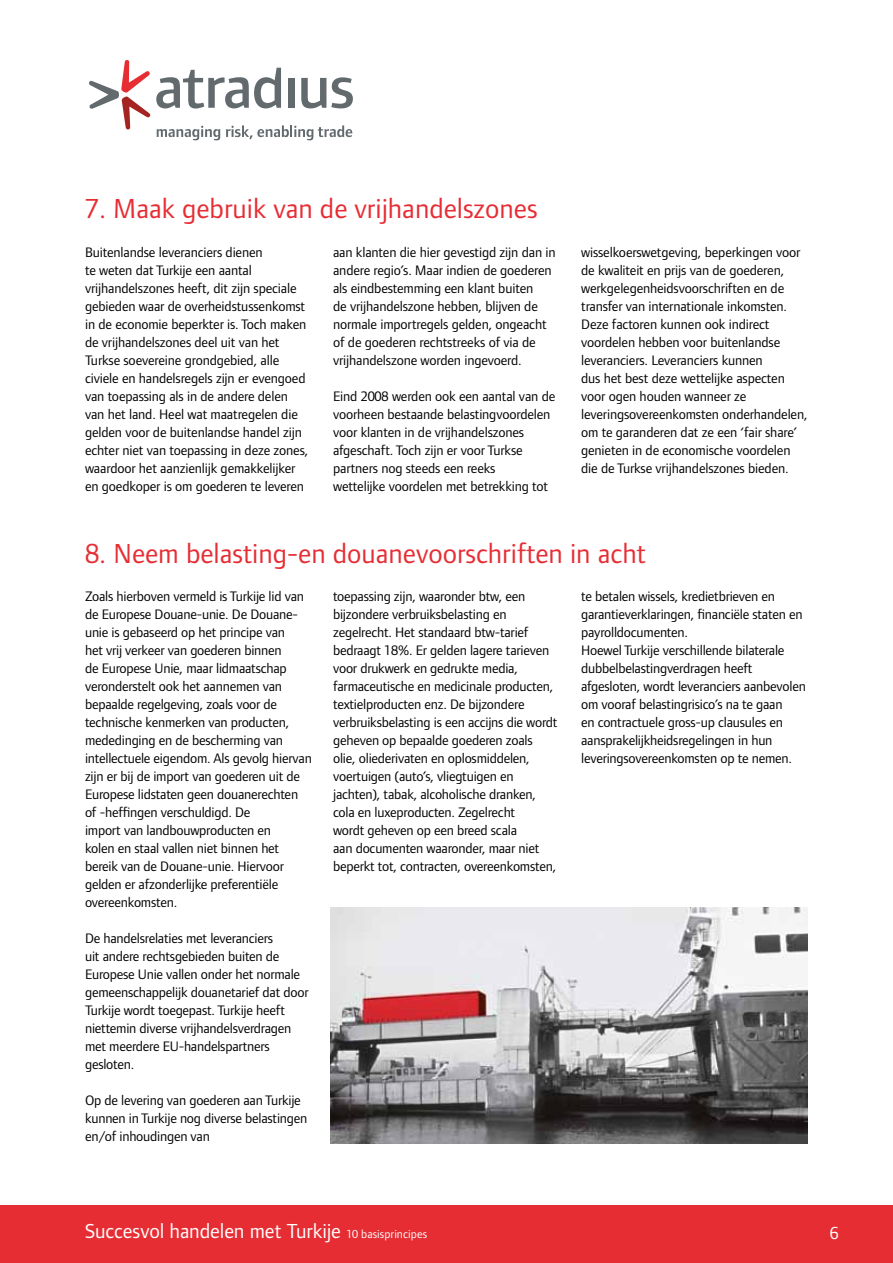
<style>
.page{position:relative;width:893px;height:1263px;background:#fff}
.page>*{position:absolute;margin:0;border:0;box-sizing:border-box;transform-origin:0 0}
.t1{font:28.5px "Foundry Form Sans";color:#e62d34}
.t2{font:21px "Foundry Form Sans";letter-spacing:-.005em;color:#fff}
.t3{font:18px "Foundry Form Sans";color:#fff}
.t4{font:14.25px/18px "Foundry Form Sans";letter-spacing:-.015em;color:#000}
.s1{font-size:12px}
</style>
<div class="page">
<div style="left:0;top:1205px;width:893px;height:58px;background:#e62d34"></div>
<svg style="left:89px;top:60px;width:264px;height:80px"></svg>
<img style="left:331px;top:908px;width:477px;height:236px">
<h1 class="t1" style="left:85px;top:193px;width:454px">7. Maak gebruik van de vrijhandelszones</h1>
<p class="t4" style="left:85px;top:243px;width:225px">Buitenlandse leveranciers dienen<br>te weten dat Turkije een aantal vrijhandelszones heeft, dit zijn speciale gebieden waar de overheidstussenkomst in de economie beperkter is. Toch maken de vrijhandelszones deel uit van het Turkse soevereine grondgebied, alle civiele en handelsregels zijn er evengoed van toepassing als in de andere delen van het land. Heel wat maatregelen die gelden voor de buitenlandse handel zijn echter niet van toepassing in deze zones, waardoor het aanzienlijk gemakkelijker en goedkoper is om goederen te leveren</p>
<p class="t4" style="left:333px;top:243px;width:224px">aan klanten die hier gevestigd zijn dan in andere regio’s. Maar indien de goederen als eindbestemming een klant buiten<br>de vrijhandelszone hebben, blijven de normale importregels gelden, ongeacht of de goederen rechtstreeks of via de vrijhandelszone worden ingevoerd.</p>
<p class="t4" style="left:333px;top:387px;width:224px">Eind 2008 werden ook een aantal van de voorheen bestaande belastingvoordelen voor klanten in de vrijhandelszones afgeschaft. Toch zijn er voor Turkse partners nog steeds een reeks<br>wettelijke voordelen met betrekking tot</p>
<p class="t4" style="left:581px;top:243px;width:228px">wisselkoerswetgeving, beperkingen voor de kwaliteit en prijs van de goederen, werkgelegenheidsvoorschriften en de transfer van internationale inkomsten.<br>Deze factoren kunnen ook indirect voordelen hebben voor buitenlandse leveranciers. Leveranciers kunnen<br>dus het best deze wettelijke aspecten voor ogen houden wanneer ze leveringsovereenkomsten onderhandelen, om te garanderen dat ze een ‘fair share’ genieten in de economische voordelen die de Turkse vrijhandelszones bieden.</p>
<h1 class="t1" style="left:85px;top:537px;width:562px">8. Neem belasting-en douanevoorschriften in acht</h1>
<p class="t4" style="left:85px;top:587px;width:228px">Zoals hierboven vermeld is Turkije lid van de Europese Douane-unie. De Douane&shy;unie is gebaseerd op het principe van<br>het vrij verkeer van goederen binnen<br>de Europese Unie, maar lidmaatschap veronderstelt ook het aannemen van bepaalde regelgeving, zoals voor de technische kenmerken van producten, mededinging en de bescherming van intellectuele eigendom. Als gevolg hiervan zijn er bij de import van goederen uit de Europese lidstaten geen douanerechten of -heffingen verschuldigd. De<br>import van landbouwproducten en<br>kolen en staal vallen niet binnen het bereik van de Douane-unie. Hiervoor gelden er afzonderlijke preferentiële overeenkomsten.</p>
<p class="t4" style="left:85px;top:929px;width:225px">De handelsrelaties met leveranciers<br>uit andere rechtsgebieden buiten de Europese Unie vallen onder het normale gemeenschappelijk douanetarief dat door Turkije wordt toegepast. Turkije heeft niettemin diverse vrijhandelsverdragen met meerdere EU-handelspartners gesloten.</p>
<p class="t4" style="left:85px;top:1091px;width:224px">Op de levering van goederen aan Turkije kunnen in Turkije nog diverse belastingen en/of inhoudingen van</p>
<p class="t4" style="left:333px;top:587px;width:226px">toepassing zijn, waaronder btw, een bijzondere verbruiksbelasting en zegelrecht. Het standaard btw-tarief bedraagt 18%. Er gelden lagere tarieven voor drukwerk en gedrukte media, farmaceutische en medicinale producten, textielproducten enz. De bijzondere verbruiksbelasting is een accijns die wordt geheven op bepaalde goederen zoals olie, oliederivaten en oplosmiddelen, voertuigen (auto’s, vliegtuigen en jachten), tabak, alcoholische dranken, cola en luxeproducten. Zegelrecht<br>wordt geheven op een breed scala<br>aan documenten waaronder, maar niet beperkt tot, contracten, overeenkomsten,</p>
<p class="t4" style="left:581px;top:587px;width:226px">te betalen wissels, kredietbrieven en garantieverklaringen, financiële staten en payrolldocumenten.<br>Hoewel Turkije verschillende bilaterale dubbelbelastingverdragen heeft afgesloten, wordt leveranciers aanbevolen om vooraf belastingrisico’s na te gaan<br>en contractuele gross-up clausules en aansprakelijkheidsregelingen in hun leveringsovereenkomsten op te nemen.</p>
<h2 class="t2" style="left:85px;top:1219px;width:344px">Succesvol handelen met Turkije <span class="s1">10 basisprincipes</span></h2>
<p class="t3" style="left:830px;top:1223px;width:10px">6</p>
</div>
